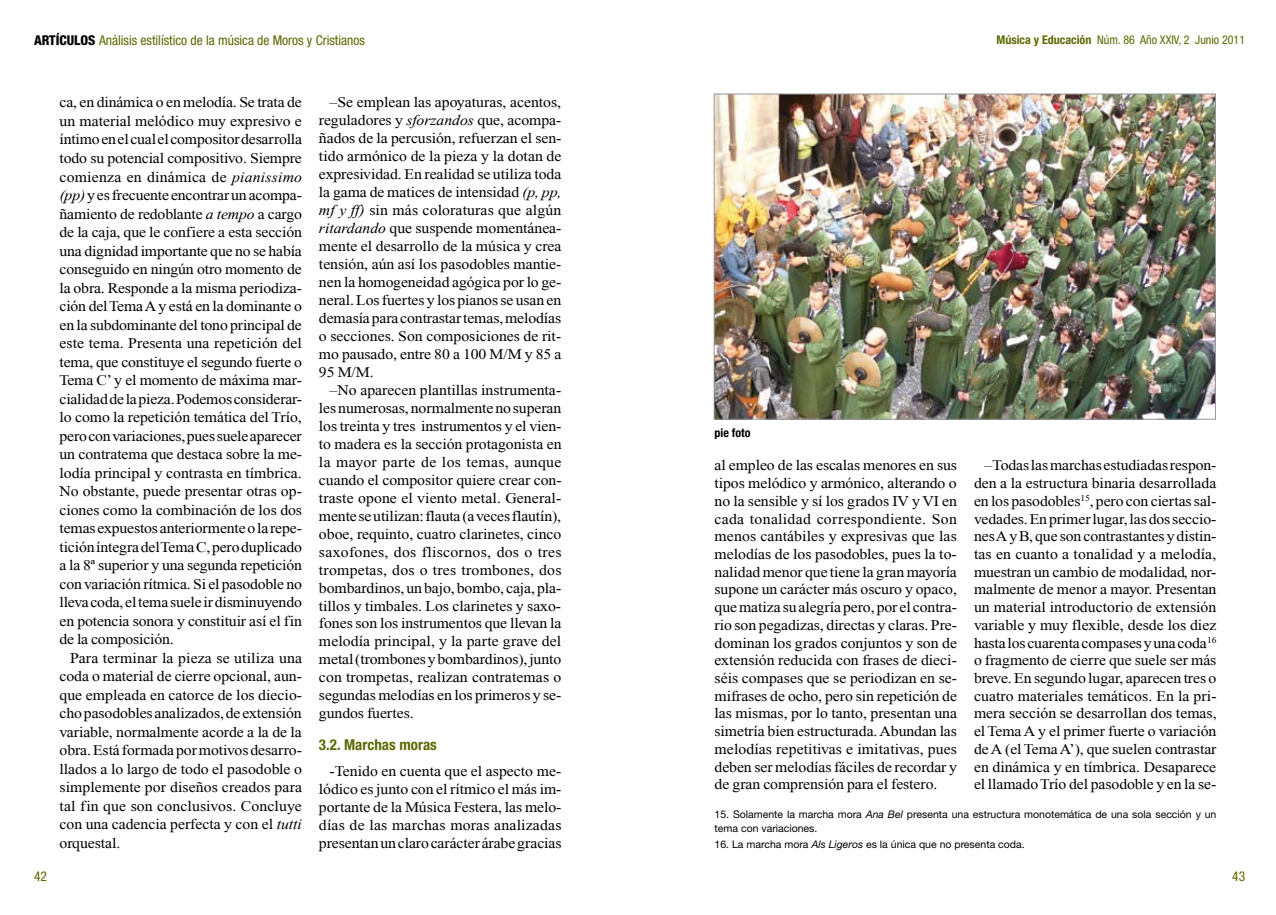
<style>
.page{position:relative;width:1276px;height:915px;background:#fff}
.page>*{position:absolute;margin:0;border:0;box-sizing:border-box;transform-origin:0 0}
.t1{font:15px/18.5px "Times New Roman";letter-spacing:-.005em;color:#000;text-align:justify;scale:1.05 1}
.t2{font:700 condensed 15px "Helvetica Neue";color:#5d6800}
.t3{font:condensed 13.5px "Helvetica Neue";color:#5d6800}
.t4{font:condensed 12px "Helvetica Neue";color:#5d6800}
.t5{font:700 condensed 12px "Helvetica Neue";color:#000}
.t6{font:10.5px/13.8px "Helvetica Neue";color:#000}
.s1{font-weight:800;color:#000}
.s2{font-style:italic}
.s3{font-weight:700}
</style>
<div class="page">
<img style="left:716px;top:96px;width:497px;height:321px">
<div style="left:714px;top:94px;width:501px;height:325px;border:1px solid #959799"></div>
<p class="t3" style="left:34px;top:32px;width:332px"><span class="s1">ARTÍCULOS</span> Análisis estilístico de la música de Moros y Cristianos</p>
<p class="t1" style="left:60px;top:93px;width:233px">ca, en dinámica o en melodía. Se trata de un material melódico muy expresivo e íntimo en el cual el compositor desarrolla todo su potencial compositivo. Siempre comienza en dinámica de <span class="s2">pianissimo (pp)</span> y es frecuente encontrar un acompa&shy;ñamiento de redoblante <span class="s2">a tempo</span> a cargo de la caja, que le confiere a esta sección una dignidad importante que no se había conseguido en ningún otro momento de la obra. Responde a la misma periodiza&shy;ción del Tema A y está en la dominante o en la subdominante del tono principal de este tema. Presenta una repetición del tema, que constituye el segundo fuerte o Tema C’ y el momento de máxima mar&shy;cialidad de la pieza. Podemos considerar&shy;lo como la repetición temática del Trío, pero con variaciones, pues suele aparecer un contratema que destaca sobre la me&shy;lodía principal y contrasta en tímbrica.<br>No obstante, puede presentar otras op&shy;ciones como la combinación de los dos temas expuestos anteriormente o la repe&shy;tición íntegra del Tema C, pero duplicado a la 8ª superior y una segunda repetición con variación rítmica. Si el pasodoble no lleva coda, el tema suele ir disminuyendo en potencia sonora y constituir así el fin de la composición.</p>
<p class="t1" style="left:60px;top:648px;width:233px;text-indent:11px">Para terminar la pieza se utiliza una coda o material de cierre opcional, aun&shy;que empleada en catorce de los diecio&shy;cho pasodobles analizados, de extensión variable, normalmente acorde a la de la obra. Está formada por motivos desarro&shy;llados a lo largo de todo el pasodoble o simplemente por diseños creados para tal fin que son conclusivos. Concluye con una cadencia perfecta y con el <span class="s2">tutti </span>orquestal.</p>
<p class="t1" style="left:319px;top:93px;width:232px;line-height:18px;text-indent:11px">–Se emplean las apoyaturas, acentos, reguladores y <span class="s2">sforzandos</span> que, acompa&shy;ñados de la percusión, refuerzan el sen&shy;tido armónico de la pieza y la dotan de expresividad. En realidad se utiliza toda la gama de matices de intensidad <span class="s2">(p, pp, mf y ff)</span> sin más coloraturas que algún <span class="s2">ritardando</span> que suspende momentánea&shy;mente el desarrollo de la música y crea tensión, aún así los pasodobles mantie&shy;nen la homogeneidad agógica por lo ge&shy;neral. Los fuertes y los pianos se usan en demasía para contrastar temas, melodías o secciones. Son composiciones de rit&shy;mo pausado, entre 80 a 100 M/M y 85 a 95 M/M.</p>
<p class="t1" style="left:319px;top:381px;width:232px;line-height:18px;text-indent:11px">–No aparecen plantillas instrumenta&shy;les numerosas, normalmente no superan los treinta y tres instrumentos y el vien&shy;to madera es la sección protagonista en la mayor parte de los temas, aunque cuando el compositor quiere crear con&shy;traste opone el viento metal. General&shy;mente se utilizan: flauta (a veces flautín), oboe, requinto, cuatro clarinetes, cinco saxofones, dos fliscornos, dos o tres trompetas, dos o tres trombones, dos bombardinos, un bajo, bombo, caja, pla&shy;tillos y timbales. Los clarinetes y saxo&shy;fones son los instrumentos que llevan la melodía principal, y la parte grave del metal (trombones y bombardinos), junto con trompetas, realizan contratemas o segundas melodías en los primeros y se&shy;gundos fuertes.</p>
<p class="t2" style="left:319px;top:735px;width:119px">3.2. Marchas moras</p>
<p class="t1" style="left:319px;top:761px;width:232px;line-height:18px;text-indent:11px">-Tenido en cuenta que el aspecto me&shy;lódico es junto con el rítmico el más im&shy;portante de la Música Festera, las melo&shy;días de las marchas moras analizadas presentan un claro carácter árabe gracias</p>
<p class="t5" style="left:714px;top:425px;width:37px">pie foto</p>
<p class="t4" style="left:996px;top:32px;width:250px"><span class="s3">Música y Educación</span> Núm. 86 Año XXIV, 2 Junio 2011</p>
<p class="t1" style="left:714px;top:456px;width:233px;line-height:17.7px">al empleo de las escalas menores en sus tipos melódico y armónico, alterando o no la sensible y sí los grados IV y VI en cada tonalidad correspondiente. Son menos cantábiles y expresivas que las melodías de los pasodobles, pues la to&shy;nalidad menor que tiene la gran mayoría supone un carácter más oscuro y opaco, que matiza su alegría pero, por el contra&shy;rio son pegadizas, directas y claras. Pre&shy;dominan los grados conjuntos y son de extensión reducida con frases de dieci&shy;séis compases que se periodizan en se&shy;mifrases de ocho, pero sin repetición de las mismas, por lo tanto, presentan una simetría bien estructurada. Abundan las melodías repetitivas e imitativas, pues deben ser melodías fáciles de recordar y de gran comprensión para el festero.</p>
<p class="t1" style="left:974px;top:456px;width:233px;line-height:17.7px;text-indent:11px">–Todas las marchas estudiadas respon&shy;den a la estructura binaria desarrollada en los pasodobles<sup>15</sup>, pero con ciertas sal&shy;vedades. En primer lugar, las dos seccio&shy;nes A y B, que son contrastantes y distin&shy;tas en cuanto a tonalidad y a melodía, muestran un cambio de modalidad, nor&shy;malmente de menor a mayor. Presentan un material introductorio de extensión variable y muy flexible, desde los diez hasta los cuarenta compases y una coda<sup>16 </sup>o fragmento de cierre que suele ser más breve. En segundo lugar, aparecen tres o cuatro materiales temáticos. En la pri&shy;mera sección se desarrollan dos temas, el Tema A y el primer fuerte o variación de A (el Tema A’), que suelen contrastar en dinámica y en tímbrica. Desaparece el llamado Trío del pasodoble y en la se-</p>
<p class="t6" style="left:714px;top:807px;width:503px">15. Solamente la marcha mora <span class="s2">Ana Bel</span> presenta una estructura monotemática de una sola sección y un tema con variaciones.</p>
<p class="t6" style="left:714px;top:836px;width:312px">16. La marcha mora <span class="s2">Als Ligeros</span> es la única que no presenta coda.</p>
<p class="t3" style="left:34px;top:867px;width:14px">42</p>
<p class="t3" style="left:1232px;top:867px;width:14px">43</p>
</div>
